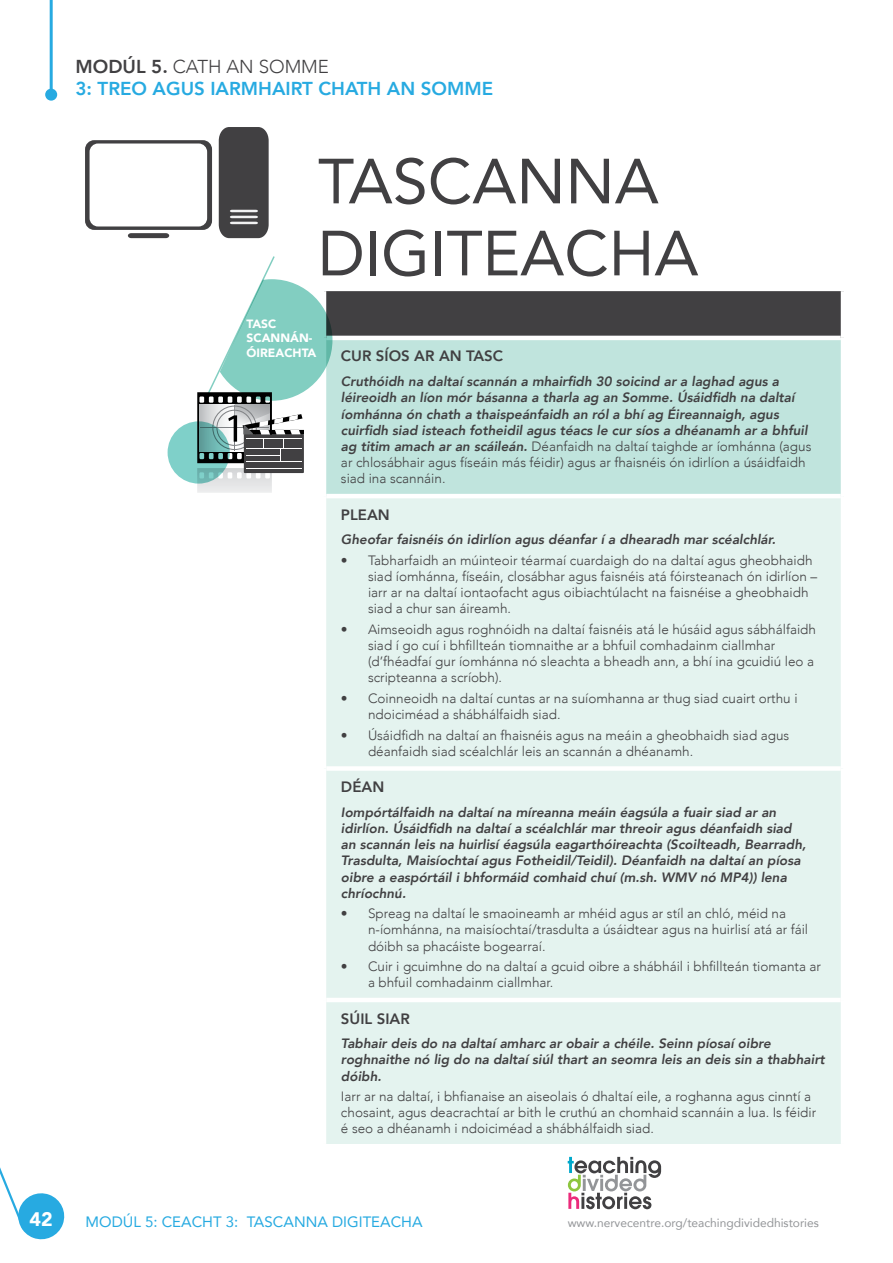
<style>
.page{position:relative;width:893px;height:1263px;background:#fff}
.page>*{position:absolute;margin:0;border:0;box-sizing:border-box;transform-origin:0 0}
.t1{font:63px/72px "Avenir";color:#414042}
.t2{font:900 19.5px "Avenir";color:#fff}
.t3{font:800 18.75px/22.5px "Avenir";color:#27aae1}
.t4{font:15px "Avenir";color:#27aae1}
.t5{font:800 15px "Avenir";color:#414042}
.t6{font:300 13.5px/16.2px "Avenir";color:#414042}
.t7{font:italic 800 13.5px/16.2px "Avenir";color:#414042}
.t8{font:12px "Avenir";color:#939598}
.t9{font:900 12px/14.4px "Avenir";color:#fff}
.s1{color:#414042}
.s2{font-weight:300;color:#414042}
.s3{font-weight:300;font-style:normal}
</style>
<div class="page">
<svg style="left:0;top:1167px;width:65px;height:73px"></svg>
<hr style="left:50px;top:0;width:3px;height:95px;background:#27aae1">
<div style="left:45px;top:89px;width:12px;height:12px;background:#27aae1;border-radius:50%"></div>
<svg style="left:568px;top:1157px;width:93px;height:52px"></svg>
<div style="left:324px;top:289px;width:519px;height:49px;background:#414042"></div>
<div style="left:324px;top:338px;width:519px;height:158px;background:#c0e4dd"></div>
<div style="left:326px;top:498px;width:515px;height:646px;background:#e4f3ef"></div>
<hr style="left:322px;top:287px;width:523px;height:4px;background:#fff">
<hr style="left:322px;top:291px;width:4px;height:47px;background:#fff">
<hr style="left:841px;top:291px;width:4px;height:47px;background:#fff">
<hr style="left:326px;top:494px;width:515px;height:4px;background:#fff">
<div style="left:326px;top:766px;width:515px;height:5px;background:#fff"></div>
<hr style="left:326px;top:336px;width:515px;height:4px;background:#fff">
<hr style="left:322px;top:338px;width:4px;height:158px;background:#fff">
<hr style="left:841px;top:338px;width:4px;height:158px;background:#fff">
<hr style="left:326px;top:998px;width:515px;height:4px;background:#fff">
<div style="left:211px;top:279px;width:121px;height:122px;background:#82cec1;border-radius:50%"></div>
<svg style="left:85px;top:127px;width:219px;height:366px"></svg>
<svg style="left:168px;top:421px;width:62px;height:63px;background:#6caea9"></svg>
<h3 class="t3" style="left:75px;top:55px;width:419px"><span class="s1">MODÚL 5.</span> <span class="s2">CATH AN SOMME<br></span>3: TREO AGUS IARMHAIRT CHATH AN SOMME</h3>
<h1 class="t1" style="left:318px;top:144px;width:382px">TASCANNA<br>DIGITEACHA</h1>
<p class="t9" style="left:247px;top:316px;width:71px">TASC<br>SCANNÁN-<br>ÓIREACHTA</p>
<p class="t5" style="left:341px;top:344px;width:164px">CUR SÍOS AR AN TASC</p>
<p class="t7" style="left:341px;top:373px;width:472px">Cruthóidh na daltaí scannán a mhairfidh 30 soicind ar a laghad agus a léireoidh an líon mór básanna a tharla ag an Somme. Úsáidfidh na daltaí íomhánna ón chath a thaispeánfaidh an ról a bhí ag Éireannaigh, agus cuirfidh siad isteach fotheidil agus téacs le cur síos a dhéanamh ar a bhfuil ag titim amach ar an scáileán. <span class="s3">Déanfaidh na daltaí taighde ar íomhánna (agus ar chlosábhair agus físeáin más féidir) agus ar fhaisnéis ón idirlíon a úsáidfaidh siad ina scannáin.</span></p>
<p class="t5" style="left:341px;top:503px;width:50px">PLEAN</p>
<p class="t7" style="left:341px;top:532px;width:436px">Gheofar faisnéis ón idirlíon agus déanfar í a dhearadh mar scéalchlár.</p>
<p class="t6" style="left:368px;top:552px;width:451px;text-indent:-27px">• Tabharfaidh an múinteoir téarmaí cuardaigh do na daltaí agus gheobhaidh siad íomhánna, físeáin, closábhar agus faisnéis atá fóirsteanach ón idirlíon – iarr ar na daltaí iontaofacht agus oibiachtúlacht na faisnéise a gheobhaidh siad a chur san áireamh.</p>
<p class="t6" style="left:368px;top:621px;width:450px;text-indent:-27px">• Aimseoidh agus roghnóidh na daltaí faisnéis atá le húsáid agus sábhálfaidh siad í go cuí i bhfillteán tiomnaithe ar a bhfuil comhadainm ciallmhar (d’fhéadfaí gur íomhánna nó sleachta a bheadh ann, a bhí ina gcuidiú leo a scripteanna a scríobh).</p>
<p class="t6" style="left:368px;top:690px;width:431px;text-indent:-27px">• Coinneoidh na daltaí cuntas ar na suíomhanna ar thug siad cuairt orthu i ndoiciméad a shábhálfaidh siad.</p>
<p class="t6" style="left:368px;top:727px;width:423px;text-indent:-27px">• Úsáidfidh na daltaí an fhaisnéis agus na meáin a gheobhaidh siad agus déanfaidh siad scéalchlár leis an scannán a dhéanamh.</p>
<p class="t5" style="left:341px;top:775px;width:45px">DÉAN</p>
<p class="t7" style="left:341px;top:804px;width:467px">Iompórtálfaidh na daltaí na míreanna meáin éagsúla a fuair siad ar an idirlíon. Úsáidfidh na daltaí a scéalchlár mar threoir agus déanfaidh siad an scannán leis na huirlisí éagsúla eagarthóireachta (Scoilteadh, Bearradh, Trasdulta, Maisíochtaí agus Fotheidil/Teidil). Déanfaidh na daltaí an píosa oibre a easpórtáil i bhformáid comhaid chuí (m.sh. WMV nó MP4)) lena chríochnú.</p>
<p class="t6" style="left:368px;top:905px;width:442px;text-indent:-27px">• Spreag na daltaí le smaoineamh ar mhéid agus ar stíl an chló, méid na n-íomhánna, na maisíochtaí/trasdulta a úsáidtear agus na huirlisí atá ar fáil dóibh sa phacáiste bogearraí.</p>
<p class="t6" style="left:368px;top:958px;width:454px;text-indent:-27px">• Cuir i gcuimhne do na daltaí a gcuid oibre a shábháil i bhfillteán tiomanta ar a bhfuil comhadainm ciallmhar.</p>
<p class="t5" style="left:341px;top:1006px;width:70px">SÚIL SIAR</p>
<p class="t7" style="left:341px;top:1035px;width:485px">Tabhair deis do na daltaí amharc ar obair a chéile. Seinn píosaí oibre roghnaithe nó lig do na daltaí siúl thart an seomra leis an deis sin a thabhairt dóibh.</p>
<p class="t6" style="left:341px;top:1088px;width:477px">Iarr ar na daltaí, i bhfianaise an aiseolais ó dhaltaí eile, a roghanna agus cinntí a chosaint, agus deacrachtaí ar bith le cruthú an chomhaid scannáin a lua. Is féidir é seo a dhéanamh i ndoiciméad a shábhálfaidh siad.</p>
<h2 class="t2" style="left:30px;top:1202px;width:25px">42</h2>
<p class="t4" style="left:86px;top:1210px;width:339px">MODÚL 5: CEACHT 3: TASCANNA DIGITEACHA</p>
<p class="t8" style="left:568px;top:1213px;width:253px">www.nervecentre.org/teachingdividedhistories</p>
</div>
